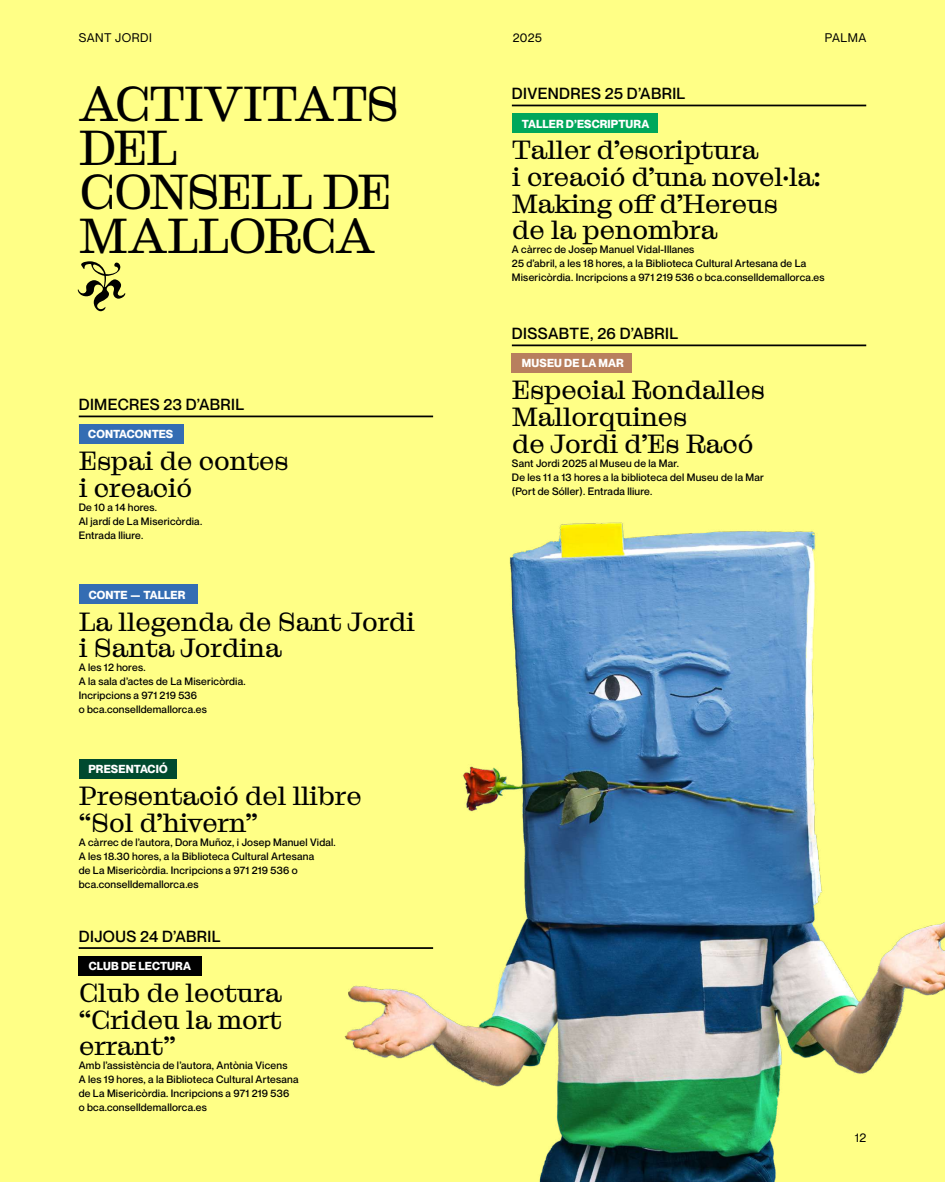
<style>
.page{position:relative;width:945px;height:1182px;background:#fff}
.page>*{position:absolute;margin:0;border:0;box-sizing:border-box;transform-origin:0 0}
.t1{font:55.21px "Garamond Premr Pro Disp";color:#000}
.t2{font:49px/43.8px "Droulers Clarendon WEB";letter-spacing:-.045em;color:#000}
.t3{font:26.25px/26.7px "Droulers Clarendon";letter-spacing:-.025em;color:#000}
.t4{font:500 15.75px "Neue Montreal";letter-spacing:.025em;color:#000}
.t5{font:12.25px "Neue Montreal";letter-spacing:.035em;color:#000}
.t6{font:700 11.38px "Neue Montreal";letter-spacing:.01em;color:#fff}
.t7{font:500 10.5px/14px "Neue Montreal";letter-spacing:.02em;color:#000}
</style>
<div class="page">
<div style="left:0;top:0;width:945px;height:1181px;background:#ffff86"></div>
<hr style="left:512px;top:105px;width:354px;height:1px;background:#000">
<div style="left:512px;top:113px;width:146px;height:20px;background:#00a75b"></div>
<hr style="left:512px;top:344px;width:354px;height:2px;background:#000">
<div style="left:512px;top:353px;width:120px;height:19px;background:#b87f5e"></div>
<hr style="left:79px;top:415px;width:354px;height:2px;background:#000">
<div style="left:79px;top:424px;width:105px;height:19px;background:#346db3"></div>
<div style="left:79px;top:584px;width:118px;height:19px;background:#346db3"></div>
<div style="left:79px;top:759px;width:98px;height:19px;background:#004a2f"></div>
<hr style="left:79px;top:947px;width:354px;height:1px;background:#000">
<div style="left:79px;top:955px;width:123px;height:20px;background:#000"></div>
<img style="left:265px;top:522px;width:680px;height:659px">
<p class="t5" style="left:79px;top:31px;width:75px">SANT JORDI</p>
<p class="t5" style="left:513px;top:31px;width:31px">2025</p>
<p class="t5" style="left:825px;top:31px;width:43px">PALMA</p>
<h2 class="t2" style="left:79px;top:83px;width:323px">ACTIVITATS<br>DEL<br>CONSELL DE<br>MALLORCA</h2>
<h1 class="t1" style="left:76px;top:249px;width:53px">•</h1>
<h3 class="t4" style="left:79px;top:395px;width:167px">DIMECRES 23 D’ABRIL</h3>
<p class="t6" style="left:88px;top:427px;width:87px">CONTACONTES</p>
<h3 class="t3" style="left:79px;top:448px;width:212px">Espai de contes i creació</h3>
<p class="t7" style="left:79px;top:500px;width:125px">De 10 a 14 hores.<br>Al jardí de La Misericòrdia.<br>Entrada lliure.</p>
<p class="t6" style="left:89px;top:587px;width:98px">CONTE — TALLER</p>
<h3 class="t3" style="left:79px;top:608px;width:338px">La llegenda de Sant Jordi i Santa Jordina</h3>
<p class="t7" style="left:79px;top:660px;width:169px">A les 12 hores.<br>A la sala d’actes de La Misericòrdia.<br>Incripcions a 971 219 536<br>o bca.conselldemallorca.es</p>
<p class="t6" style="left:89px;top:761px;width:81px">PRESENTACIÓ</p>
<h3 class="t3" style="left:79px;top:782px;width:285px">Presentació del llibre “Sol d’hivern”</h3>
<p class="t7" style="left:79px;top:834px;width:259px">A càrrec de l’autora, Dora Muñoz, i Josep Manuel Vidal.<br>A les 18.30 hores, a la Biblioteca Cultural Artesana<br>de La Misericòrdia. Incripcions a 971 219 536 o bca.conselldemallorca.es</p>
<h3 class="t4" style="left:79px;top:926px;width:143px">DIJOUS 24 D’ABRIL</h3>
<p class="t6" style="left:89px;top:958px;width:104px">CLUB DE LECTURA</p>
<h3 class="t3" style="left:79px;top:979px;width:205px;text-align:justify">Club de lectura “Crideu la mort errant”</h3>
<p class="t7" style="left:79px;top:1058px;width:221px">Amb l’assistència de l’autora, Antònia Vicens<br>A les 19 hores, a la Biblioteca Cultural Artesana de La Misericòrdia. Incripcions a 971 219 536<br>o bca.conselldemallorca.es</p>
<h3 class="t4" style="left:512px;top:84px;width:175px">DIVENDRES 25 D’ABRIL</h3>
<p class="t6" style="left:522px;top:116px;width:129px">TALLER D’ESCRIPTURA</p>
<h3 class="t3" style="left:512px;top:137px;width:310px">Taller d’escriptura<br>i creació d’una novel·la:<br>Making off d’Hereus<br>de la penombra</h3>
<p class="t7" style="left:512px;top:243px;width:314px">A càrrec de Josep Manuel Vidal-Illanes<br>25 d’abril, a les 18 hores, a la Biblioteca Cultural Artesana de La<br>Misericòrdia. Incripcions a 971 219 536 o bca.conselldemallorca.es</p>
<h3 class="t4" style="left:512px;top:324px;width:168px">DISSABTE, 26 D’ABRIL</h3>
<p class="t6" style="left:522px;top:356px;width:103px">MUSEU DE LA MAR</p>
<h3 class="t3" style="left:512px;top:377px;width:255px">Especial Rondalles<br>Mallorquines<br>de Jordi d’Es Racó</h3>
<p class="t7" style="left:512px;top:456px;width:254px">Sant Jordi 2025 al Museu de la Mar.<br>De les 11 a 13 hores a la biblioteca del Museu de la Mar (Port de Sóller). Entrada lliure.</p>
<p class="t5" style="left:855px;top:1129px;width:13px">12</p>
</div>
